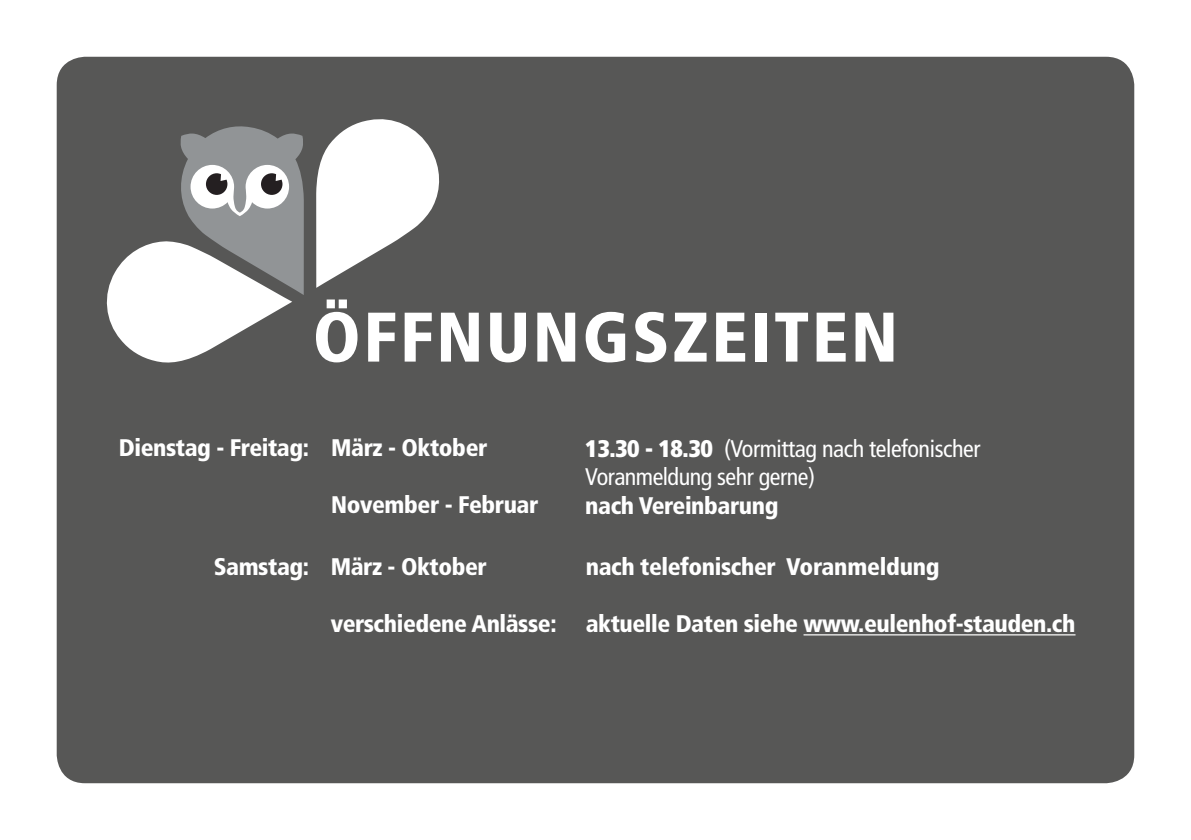
<style>
.page{position:relative;width:1191px;height:840px;background:#fff}
.page>*{position:absolute;margin:0;border:0;box-sizing:border-box;transform-origin:0 0}
.t1{font:900 condensed 70px "Frutiger";letter-spacing:.04em;color:#fff}
.t2{font:900 condensed 24px "Frutiger";letter-spacing:-.02em;color:#fff}
.t3{font:condensed 24px/28.8px "Frutiger";letter-spacing:-.02em;color:#fff}
.s1{font-weight:900}
</style>
<div class="page">
<div style="left:57px;top:57px;width:1077px;height:725px;background:#575756;border-radius:28px"></div>
<hr style="left:803px;top:634px;width:272px;height:1px;background:#fff">
<svg style="left:316px;top:119px;width:124px;height:169px"></svg>
<svg style="left:106px;top:126px;width:198px;height:237px"></svg>
<h1 class="t1" style="left:313px;top:295px;width:586px">ÖFFNUNGSZEITEN</h1>
<p class="t2" style="left:119px;top:432px;width:370px">Dienstag - Freitag: März - Oktober</p>
<p class="t2" style="left:331px;top:490px;width:209px">November - Februar</p>
<p class="t2" style="left:214px;top:551px;width:275px">Samstag: März - Oktober</p>
<p class="t2" style="left:331px;top:609px;width:227px">verschiedene Anlässe:</p>
<p class="t3" style="left:585px;top:433px;width:397px"><span class="s1">13.30 - 18.30</span> (Vormittag nach telefonischer<br>Voranmeldung sehr gerne)</p>
<p class="t2" style="left:585px;top:491px;width:195px">nach Vereinbarung</p>
<p class="t2" style="left:586px;top:551px;width:355px">nach telefonischer Voranmeldung</p>
<p class="t2" style="left:586px;top:609px;width:491px">aktuelle Daten siehe www.eulenhof-stauden.ch</p>
</div>
